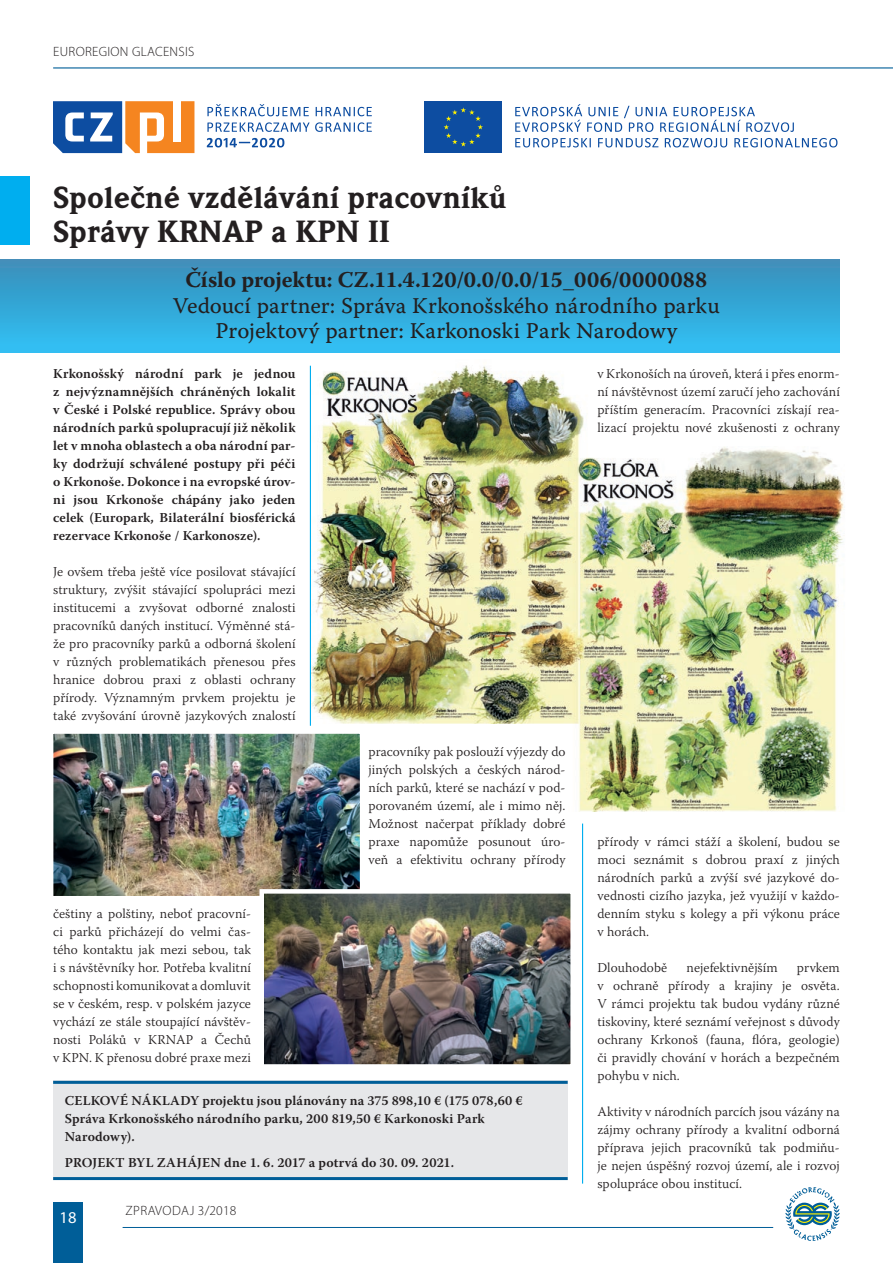
<style>
.page{position:relative;width:893px;height:1263px;background:#fff}
.page>*{position:absolute;margin:0;border:0;box-sizing:border-box;transform-origin:0 0}
.t1{font:30px/34.5px "Weidemann Itc TCE Blac";letter-spacing:.01em;color:#231f20}
.t2{font:22.5px/25.5px "Warnock Pro Capt";color:#231f20;text-align:center}
.t3{font:700 22.5px "Warnock Pro";letter-spacing:.01em;color:#231f20}
.t4{font:16.5px "Myriad Pro";color:#fff}
.t5{font:300 13.5px/18px "Warnock Pro";letter-spacing:.005em;color:#231f20;text-align:justify}
.t6{font:600 13.5px/18px "Warnock Pro";letter-spacing:.01em;color:#231f20;text-align:justify}
.t7{font:300 13.5px "Myriad Pro";letter-spacing:.02em;color:#231f20}
</style>
<div class="page">
<div style="left:53px;top:1202px;width:30px;height:61px;background:#005e98"></div>
<hr style="left:123px;top:1227px;width:650px;height:1px;background:#005e98">
<svg style="left:785px;top:1187px;width:55px;height:54px"></svg>
<hr style="left:53px;top:67px;width:840px;height:2px;background:#005e98">
<svg style="left:207px;top:104px;width:102px;height:12px"></svg>
<svg style="left:316px;top:107px;width:56px;height:9px"></svg>
<svg style="left:207px;top:122px;width:165px;height:10px"></svg>
<svg style="left:207px;top:138px;width:77px;height:9px"></svg>
<svg style="left:53px;top:101px;width:141px;height:52px"></svg>
<div style="left:173px;top:101px;width:7px;height:41px;background:#fff"></div>
<div style="left:424px;top:101px;width:78px;height:52px;background:#0d4da1"></div>
<svg style="left:444px;top:107px;width:39px;height:39px"></svg>
<svg style="left:515px;top:104px;width:279px;height:28px"></svg>
<svg style="left:515px;top:138px;width:76px;height:9px"></svg>
<svg style="left:598px;top:138px;width:60px;height:9px"></svg>
<svg style="left:665px;top:138px;width:62px;height:9px"></svg>
<svg style="left:734px;top:138px;width:103px;height:9px"></svg>
<div style="left:0;top:176px;width:30px;height:68px;background:#00aeef"></div>
<div style="left:0;top:259px;width:840px;height:94px;background:linear-gradient(to bottom,#3b8db8,#30c1f4)"></div>
<div style="left:53px;top:1081px;width:515px;height:99px;background:#e6e7e9"></div>
<hr style="left:53px;top:1081px;width:515px;height:3px;background:#005e98">
<hr style="left:53px;top:1177px;width:515px;height:3px;background:#005e98">
<hr style="left:582px;top:823px;width:1px;height:360px;background:#00aeef">
<img style="left:311px;top:365px;width:273px;height:358px">
<img style="left:568px;top:446px;width:276px;height:365px">
<img style="left:54px;top:734px;width:305px;height:161px">
<div style="left:49px;top:729px;width:315px;height:171px;border:4px solid #fff"></div>
<img style="left:264px;top:894px;width:306px;height:170px">
<div style="left:259px;top:889px;width:316px;height:180px;border:4px solid #fff"></div>
<hr style="left:310px;top:366px;width:1px;height:360px;background:#00aeef">
<p class="t7" style="left:53px;top:44px;width:143px">EUROREGION GLACENSIS</p>
<h1 class="t1" style="left:53px;top:180px;width:455px">Společné vzdělávání pracovníků<br>Správy KRN</h1>
<h1 class="t1" style="left:223px;top:215px;width:157px">AP a KPN II</h1>
<h2 class="t3" style="left:186px;top:266px;width:523px">Číslo projektu: CZ.11.4.120/0.0/0.0/15_006/0000088</h2>
<h2 class="t2" style="left:173px;top:292px;width:548px">Vedoucí partner: Správa Krkonošského národního parku<br>Projektový partner: Karkonoski Park Narodowy</h2>
<p class="t6" style="left:53px;top:364px;width:244px">Krkonošský národní park je jednou z nejvýznamnějších chráněných lokalit v České i Polské republice. Správy obou národních parků spolupracují již několik let v mnoha oblastech a oba národní par&shy;ky dodržují schválené postupy při péči o Krkonoše. Dokonce i na evropské úrov&shy;ni jsou Krkonoše chápány jako jeden celek (Europark, Bilaterální biosférická rezervace Krkonoše / Karkonosze).</p>
<p class="t5" style="left:53px;top:562px;width:244px">Je ovšem třeba ještě více posilovat stávající struktury, zvýšit stávající spolupráci mezi institucemi a zvyšovat odborné znalosti pracovníků daných institucí. Výměnné stá&shy;že pro pracovníky parků a odborná školení v různých problematikách přenesou přes hranice dobrou praxi z oblasti ochrany přírody. Významným prvkem projektu je také zvyšování úrovně jazykových znalostí</p>
<p class="t5" style="left:53px;top:904px;width:199px">češtiny a polštiny, neboť pracovní&shy;ci parků přicházejí do velmi čas&shy;tého kontaktu jak mezi sebou, tak i s návštěvníky hor. Potřeba kvalitní schopnosti komunikovat a domluvit se v českém, resp. v polském jazyce vychází ze stále stoupající návštěv&shy;nosti Poláků v KRNAP a Čechů v KPN. K přenosu dobré praxe mezi</p>
<p class="t5" style="left:368px;top:742px;width:199px">pracovníky pak poslouží výjezdy do jiných polských a českých národ&shy;ních parků, které se nachází v pod&shy;porovaném území, ale i mimo něj.<br>Možnost načerpat příklady dobré praxe napomůže posunout úro&shy;veň a efektivitu ochrany přírody</p>
<p class="t6" style="left:65px;top:1091px;width:20px">Celkov</p>
<p class="t6" style="left:120px;top:1091px;width:43px">é náklad</p>
<p class="t6" style="left:65px;top:1091px;width:459px;text-align:left;text-indent:126px">y projektu jsou plánovány na 375 898,10 € (175 078,60 €<br>Správa Krkonošského národního parku, 200 819,50 € Karkonoski Park<br>Narodowy).</p>
<p class="t6" style="left:65px;top:1154px;width:18px">Projekt</p>
<p class="t6" style="left:128px;top:1154px;width:40px">byl zah</p>
<p class="t6" style="left:188px;top:1154px;width:19px">ájen</p>
<p class="t6" style="left:224px;top:1154px;width:231px">dne 1. 6. 2017 a potrvá do 30. 09. 2021.</p>
<p class="t4" style="left:60px;top:1207px;width:18px">18</p>
<p class="t7" style="left:126px;top:1203px;width:112px">ZPRAVODAJ 3/2018</p>
<p class="t5" style="left:597px;top:364px;width:244px">v Krkonoších na úroveň, která i přes enorm&shy;ní návštěvnost území zaručí jeho zachování příštím generacím. Pracovníci získají rea&shy;lizací projektu nové zkušenosti z ochrany</p>
<p class="t5" style="left:597px;top:832px;width:244px">přírody v rámci stáží a školení, budou se moci seznámit s dobrou praxí z jiných národních parků a zvýší své jazykové do&shy;vednosti cizího jazyka, jež využijí v každo&shy;denním styku s kolegy a při výkonu práce v horách.</p>
<p class="t5" style="left:597px;top:958px;width:71px">Dlouhodobě</p>
<p class="t5" style="left:687px;top:958px;width:93px">nejefektivnějším</p>
<p class="t5" style="left:597px;top:958px;width:244px;text-indent:199px">prvkem v ochraně přírody a krajiny je osvěta.<br>V rámci projektu tak budou vydány různé tiskoviny, které seznámí veřejnost s důvody ochrany Krkonoš (fauna, flóra, geologie) či pravidly chování v horách a bezpečném pohybu v nich.</p>
<p class="t5" style="left:597px;top:1102px;width:244px">Aktivity v národních parcích jsou vázány na zájmy ochrany přírody a kvalitní odborná příprava jejich pracovníků tak podmiňu&shy;je nejen úspěšný rozvoj území, ale i rozvoj spolupráce obou institucí.</p>
</div>
